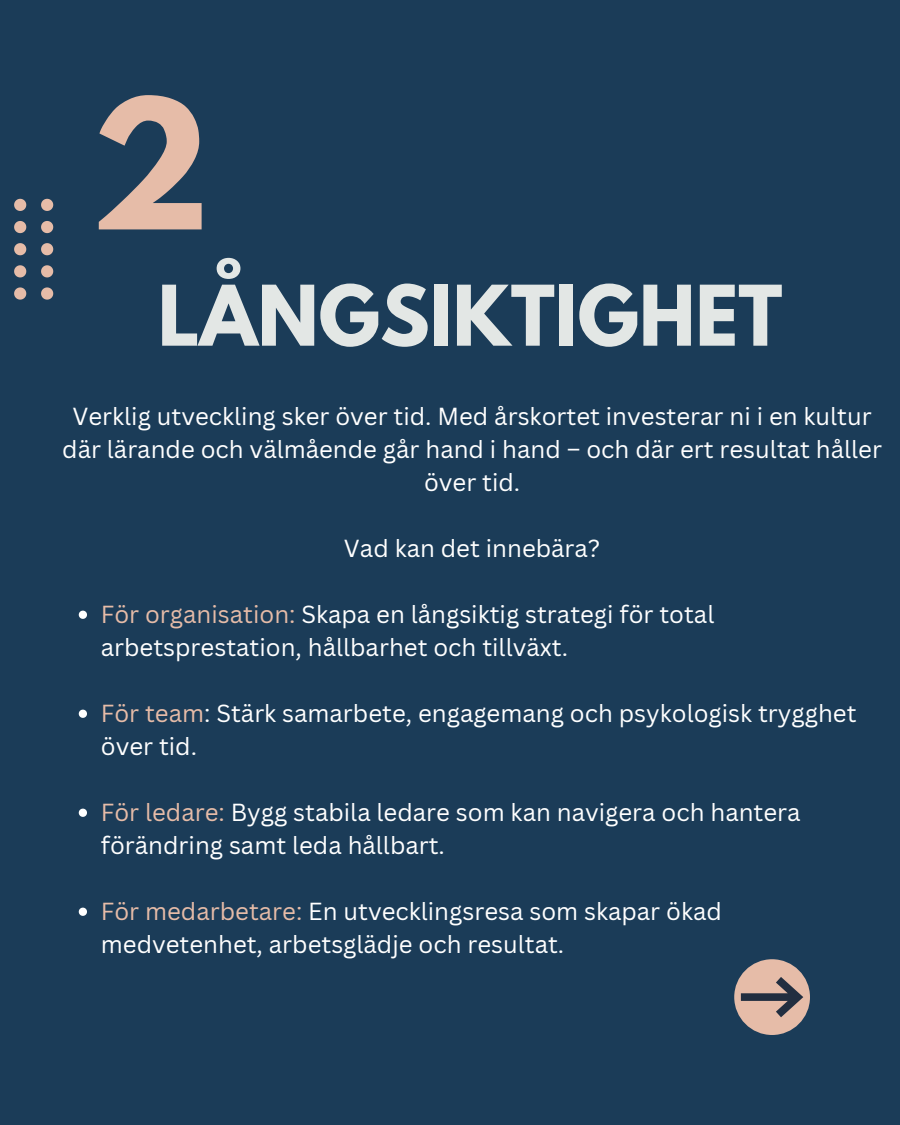
<style>
.page{position:relative;width:900px;height:1125px;background:#1b3c58}
.page>*{position:absolute;margin:0;border:0;box-sizing:border-box;transform-origin:0 0}
.t1{font:700 159.9px "League Spartan";color:#e6bca8}
.t2{font:700 74px "League Spartan";color:#e3e7e5}
.t3{font:24px/33px "Canva Sans";color:#fff}
.s1{color:#e6bca8}
</style>
<div class="page">
<div style="left:734px;top:959px;width:76px;height:76px;background:#e6bca8;border-radius:50%"></div>
<svg style="left:741px;top:977px;width:62px;height:40px"></svg>
<svg style="left:14px;top:287px;width:12px;height:13px"></svg>
<svg style="left:41px;top:287px;width:12px;height:13px"></svg>
<svg style="left:14px;top:265px;width:12px;height:12px"></svg>
<svg style="left:41px;top:265px;width:12px;height:12px"></svg>
<svg style="left:14px;top:243px;width:12px;height:12px"></svg>
<svg style="left:41px;top:243px;width:12px;height:12px"></svg>
<svg style="left:14px;top:221px;width:12px;height:12px"></svg>
<svg style="left:41px;top:221px;width:12px;height:12px"></svg>
<svg style="left:14px;top:199px;width:12px;height:12px"></svg>
<svg style="left:41px;top:199px;width:12px;height:12px"></svg>
<svg style="left:79px;top:611px;width:8px;height:8px"></svg>
<svg style="left:79px;top:710px;width:8px;height:8px"></svg>
<svg style="left:79px;top:809px;width:8px;height:8px"></svg>
<svg style="left:79px;top:908px;width:8px;height:8px"></svg>
<p class="t1" style="left:90px;top:86px;width:122px">2</p>
<p class="t2" style="left:158px;top:279px;width:626px">LÅNGSIKTIGHET</p>
<h1 class="t3" style="left:62px;top:400px;width:821px;text-align:center">Verklig utveckling sker över tid. Med årskortet investerar ni i en kultur där lärande och välmående går hand i hand – och där ert resultat håller över tid.</h1>
<p class="t3" style="left:344px;top:532px;width:258px">Vad kan det innebära?</p>
<p class="t3" style="left:101px;top:598px;width:615px"><span class="s1">För organisation:</span> Skapa en långsiktig strategi för total arbetsprestation, hållbarhet och tillväxt.</p>
<p class="t3" style="left:101px;top:697px;width:757px"><span class="s1">För team</span>: Stärk samarbete, engagemang och psykologisk trygghet över tid.</p>
<p class="t3" style="left:101px;top:796px;width:701px"><span class="s1">För ledare:</span> Bygg stabila ledare som kan navigera och hantera förändring samt leda hållbart.</p>
<p class="t3" style="left:101px;top:895px;width:623px"><span class="s1">För medarbetare:</span> En utvecklingsresa som skapar ökad medvetenhet, arbetsglädje och resultat.</p>
</div>
